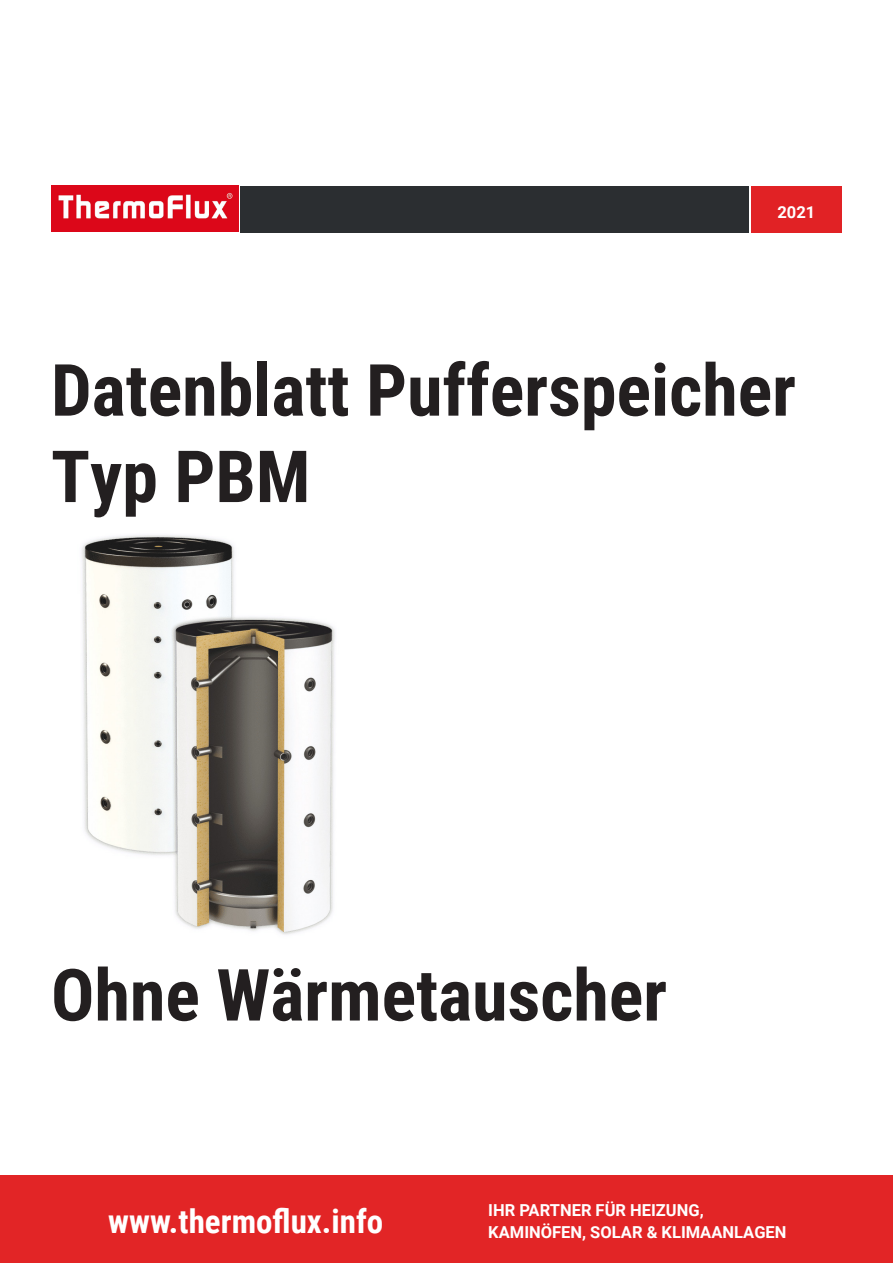
<style>
.page{position:relative;width:893px;height:1263px;background:#fff}
.page>*{position:absolute;margin:0;border:0;box-sizing:border-box;transform-origin:0 0}
.t1{font:700 72px "Roboto Condensed";color:#231f20}
._22_Content_black_C{font:700 33px "Roboto Condensed";color:#fff}
._11_Content_black_Ro{font:700 16.5px "Roboto";color:#fff}
</style>
<div class="page">
<img style="left:51px;top:186px;width:187px;height:46px">
<div style="left:240px;top:186px;width:508px;height:46px;background:#2b2e31"></div>
<div style="left:751px;top:186px;width:91px;height:46px;background:#e12225"></div>
<img style="left:81px;top:535px;width:254px;height:400px">
<div style="left:0;top:1175px;width:893px;height:88px;background:#e22526"></div>
<p class="_11_Content_black_Ro" style="left:777px;top:200px;width:39px">2021</p>
<p class="t1" style="left:51px;top:340px;width:746px">Datenblatt Pufferspeicher</p>
<p class="t1" style="left:51px;top:426px;width:261px">Typ PBM</p>
<p class="t1" style="left:51px;top:944px;width:618px">Ohne Wärmetauscher</p>
<p class="_22_Content_black_C" style="left:108px;top:1198px;width:277px">www.thermoflux.info</p>
<p class="_11_Content_black_Ro" style="left:488px;top:1198px;width:217px">IHR PARTNER FÜR HEIZUNG,</p>
<p class="_11_Content_black_Ro" style="left:488px;top:1221px;width:300px">KAMINÖFEN, SOLAR &amp; KLIMAANLAGEN</p>
</div>
